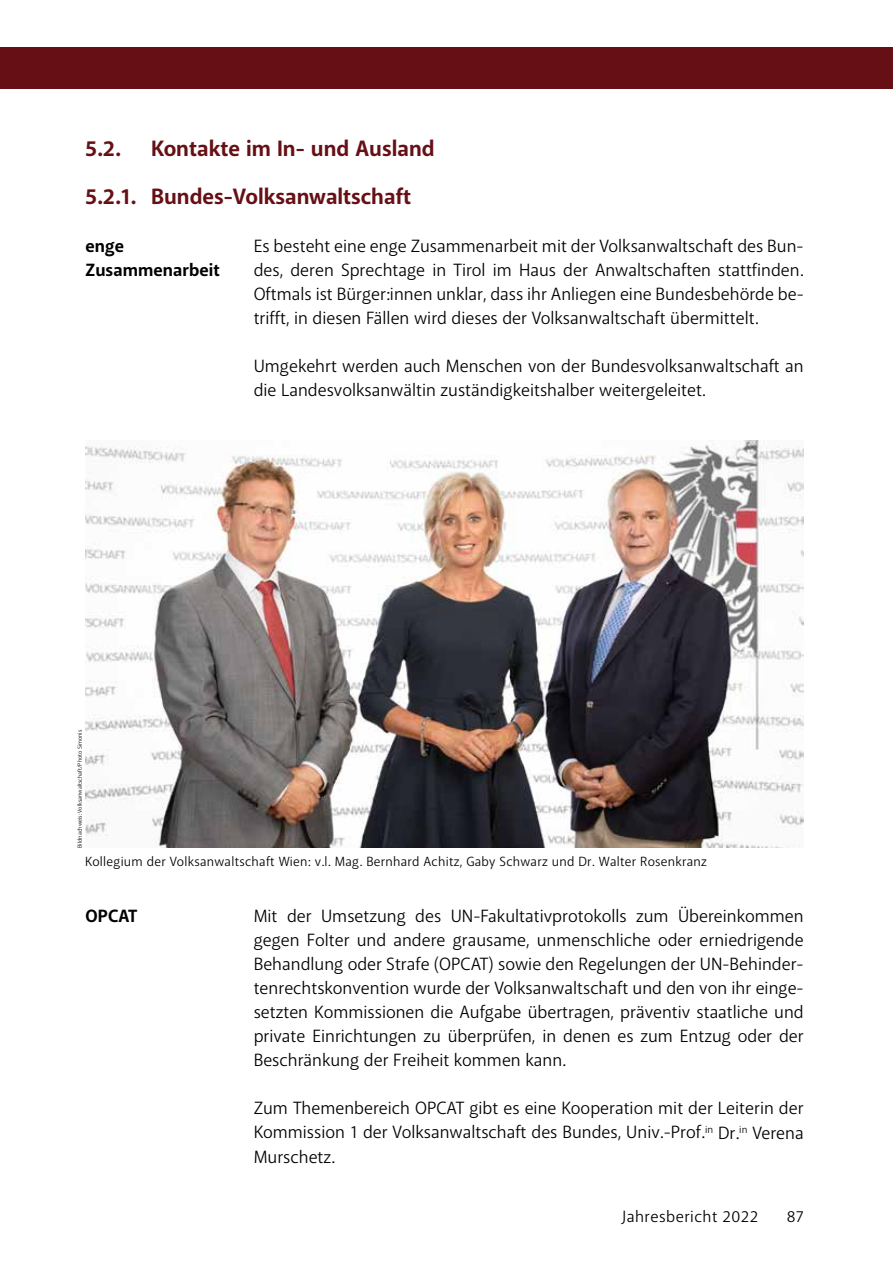
<style>
.page{position:relative;width:893px;height:1263px;background:#fff}
.page>*{position:absolute;margin:0;border:0;box-sizing:border-box;transform-origin:0 0}
.t1{font:700 22.5px/48px "Akagi Pro";color:#661016}
.t2{font:18px/24px "Akagi Pro";color:#000;text-align:justify}
.t3{font:700 18px/24px "Akagi Pro";letter-spacing:.005em;color:#000}
.t4{font:16.5px "Akagi Pro";letter-spacing:.03em;color:#000}
.t5{font:13.5px "Akagi Pro";letter-spacing:.02em;color:#000}
.t6{font:6px "Akagi Pro";color:#000}
</style>
<div class="page">
<div style="left:0;top:47px;width:893px;height:42px;background:#661016"></div>
<img style="left:85px;top:440px;width:719px;height:408px">
<p class="t1" style="left:85px;top:125px;width:351px;text-indent:66px">Kontakte im In- und Ausland<br>5.2.1. Bundes-Volksanwaltschaft</p>
<p class="t1" style="left:85px;top:125px;width:37px">5.2.</p>
<p class="t3" style="left:86px;top:235px;width:136px">enge<br>Zusammenarbeit</p>
<p class="t2" style="left:254px;top:234px;width:551px">Es besteht eine enge Zusammenarbeit mit der Volksanwaltschaft des Bun&shy;des, deren Sprechtage in Tirol im Haus der Anwaltschaften stattfinden.<br>Oftmals ist Bürger:innen unklar, dass ihr Anliegen eine Bundesbehörde be&shy;trifft, in diesen Fällen wird dieses der Volksanwaltschaft übermittelt.</p>
<p class="t2" style="left:254px;top:354px;width:551px">Umgekehrt werden auch Menschen von der Bundesvolksanwaltschaft an die Landesvolksanwältin zuständigkeitshalber weitergeleitet.</p>
<p class="t6" style="left:76px;top:848px;width:119px;rotate:-90deg">Bildnachweis: Volksanwaltschaft/Photo Simonis</p>
<p class="t5" style="left:85px;top:854px;width:623px">Kollegium der Volksanwaltschaft Wien: v.l. Mag. Bernhard Achitz, Gaby Schwarz und Dr. Walter Rosenkranz</p>
<p class="t3" style="left:86px;top:905px;width:53px">OPCAT</p>
<p class="t2" style="left:254px;top:905px;width:551px">Mit der Umsetzung des UN-Fakultativprotokolls zum Übereinkommen gegen Folter und andere grausame, unmenschliche oder erniedrigende Behandlung oder Strafe (OPCAT) sowie den Regelungen der UN-Behinder&shy;tenrechtskonvention wurde der Volksanwaltschaft und den von ihr einge&shy;setzten Kommissionen die Aufgabe übertragen, präventiv staatliche und private Einrichtungen zu überprüfen, in denen es zum Entzug oder der Beschränkung der Freiheit kommen kann.</p>
<p class="t2" style="left:254px;top:1096px;width:551px">Zum Themenbereich OPCAT gibt es eine Kooperation mit der Leiterin der Kommission 1 der Volksanwaltschaft des Bundes, Univ.-Prof.<sup>in</sup> Dr.<sup>in</sup> Verena Murschetz.</p>
<p class="t4" style="left:623px;top:1207px;width:137px">Jahresbericht 2022</p>
<p class="t4" style="left:787px;top:1207px;width:18px">87</p>
</div>
